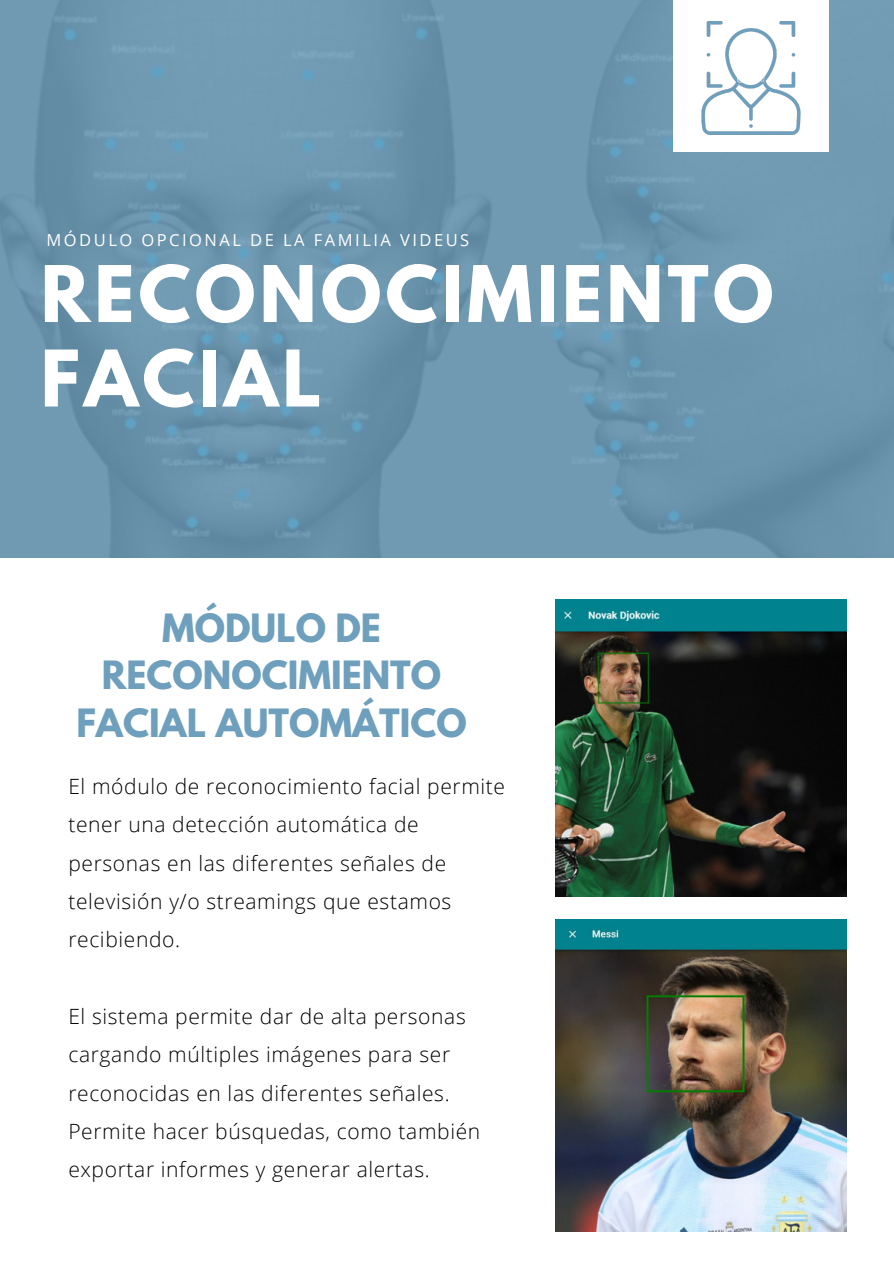
<style>
.page{position:relative;width:894px;height:1264px;background:#fff}
.page>*{position:absolute;margin:0;border:0;box-sizing:border-box;transform-origin:0 0}
.t1{font:700 69px "League Spartan";letter-spacing:.06em;color:#fff}
.t2{font:700 34.5px/47.2px "League Spartan";color:#6e9fbd;text-align:center}
.t3{font:300 21px/38.2px "Open Sans";letter-spacing:.03em;color:#000}
.t4{font:16.5px "Open Sans";letter-spacing:.15em;color:#fff}
</style>
<div class="page">
<img style="left:0;top:0;width:893px;height:558px">
<div style="left:672px;top:0;width:156px;height:152px;background:#fff"></div>
<img style="left:701px;top:22px;width:99px;height:112px">
<img style="left:555px;top:599px;width:291px;height:297px">
<img style="left:555px;top:919px;width:291px;height:312px">
<p class="t4" style="left:47px;top:229px;width:424px">MÓDULO OPCIONAL DE LA FAMILIA VIDEUS</p>
<p class="t1" style="left:41px;top:260px;width:734px">RECONOCIMIENTO</p>
<p class="t1" style="left:41px;top:344px;width:282px">FACIAL</p>
<p class="t2" style="left:76px;top:609px;width:392px">MÓDULO DE<br>RECONOCIMIENTO<br>FACIAL AUTOMÁTICO</p>
<p class="t3" style="left:68px;top:766px;width:438px">El módulo de reconocimiento facial permite tener una detección automática de personas en las diferentes señales de televisión y/o streamings que estamos recibiendo.</p>
<p class="t3" style="left:68px;top:996px;width:413px">El sistema permite dar de alta personas cargando múltiples imágenes para ser reconocidas en las diferentes señales.<br>Permite hacer búsquedas, como también exportar informes y generar alertas.</p>
</div>
